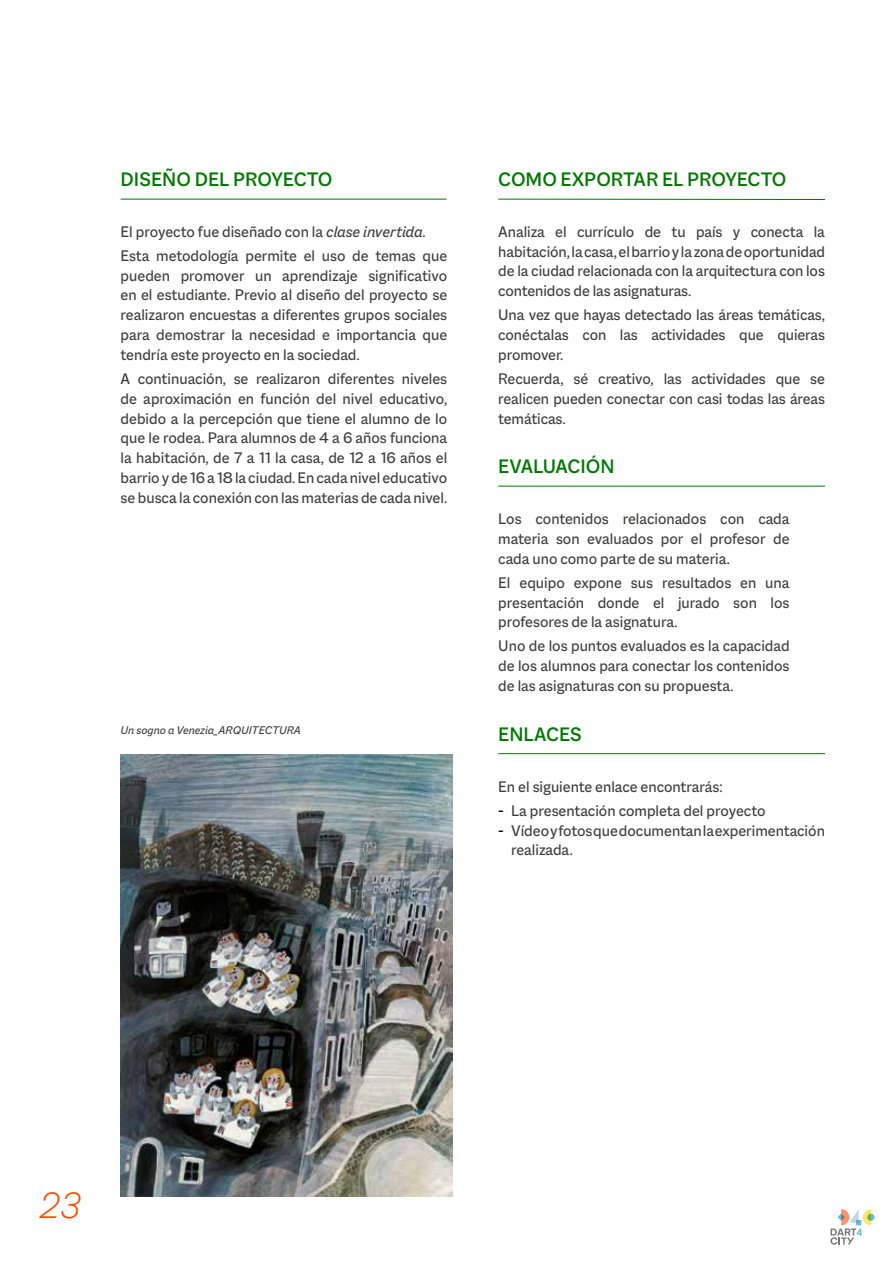
<style>
.page{position:relative;width:893px;height:1263px;background:#fff}
.page>*{position:absolute;margin:0;border:0;box-sizing:border-box;transform-origin:0 0}
.t1{font:italic 300 36px "Eina 01";color:#ff4a00}
.t2{font:500 21px "Macklin Sans";color:#007800}
.t3{font:500 21px "Macklin Sans";color:#007800}
.t4{font:16.5px/19.8px "Macklin Sans";color:#3c3c3b;text-align:justify}
.t5{font:italic 12px "Macklin Sans";color:#3c3c3b}
.s1{font-style:italic}
.s2{font-size:18px;color:#000}
</style>
<div class="page">
<img style="left:121px;top:755px;width:331px;height:441px">
<hr style="left:121px;top:199px;width:325px;height:1px;background:#007800">
<hr style="left:498px;top:199px;width:327px;height:1px;background:#007800">
<hr style="left:498px;top:753px;width:327px;height:1px;background:#007800">
<hr style="left:498px;top:486px;width:327px;height:1px;background:#007800">
<svg style="left:830px;top:1209px;width:45px;height:36px"></svg>
<p class="t2" style="left:121px;top:167px;width:213px">DISEÑO DEL PROYECTO</p>
<p class="t2" style="left:498px;top:167px;width:290px">COMO EXPORTAR EL PROYECTO</p>
<p class="t4" style="left:121px;top:219px;width:328px;line-height:24px">El proyecto fue diseñado con la <span class="s1">clase invertida.<br></span>Esta metodología permite el uso de temas que</p>
<p class="t4" style="left:121px;top:265px;width:328px">pueden promover un aprendizaje significativo en el estudiante. Previo al diseño del proyecto se realizaron encuestas a diferentes grupos sociales para demostrar la necesidad e importancia que tendría este proyecto en la sociedad.</p>
<p class="t4" style="left:121px;top:369px;width:328px">A continuación, se realizaron diferentes niveles de aproximación en función del nivel educativo, debido a la percepción que tiene el alumno de lo que le rodea. Para alumnos de 4 a 6 años funciona la habitación, de 7 a 11 la casa, de 12 a 16 años el barrio y de 16 a 18 la ciudad. En cada nivel educativo se busca la conexión con las materias de cada nivel.</p>
<p class="t4" style="left:498px;top:221px;width:328px">Analiza el currículo de tu país y conecta la habitación, la casa, el barrio y la zona de oportunidad de la ciudad relacionada con la arquitectura con los contenidos de las asignaturas.</p>
<p class="t4" style="left:498px;top:305px;width:328px">Una vez que hayas detectado las áreas temáticas, conéctalas con las actividades que quieras promover.</p>
<p class="t4" style="left:498px;top:369px;width:328px">Recuerda, sé creativo, las actividades que se realicen pueden conectar con casi todas las áreas temáticas.</p>
<p class="t2" style="left:498px;top:454px;width:118px">EVALUACIÓN</p>
<p class="t4" style="left:498px;top:509px;width:293px">Los contenidos relacionados con cada materia son evaluados por el profesor de cada uno como parte de su materia.</p>
<p class="t4" style="left:498px;top:572px;width:293px">El equipo expone sus resultados en una presentación donde el jurado son los profesores de la asignatura.</p>
<p class="t4" style="left:498px;top:636px;width:293px">Uno de los puntos evaluados es la capacidad de los alumnos para conectar los contenidos de las asignaturas con su propuesta.</p>
<p class="t5" style="left:121px;top:723px;width:182px">Un sogno a Venezia_ARQUITECTURA</p>
<p class="t3" style="left:498px;top:722px;width:85px">ENLACES</p>
<p class="t4" style="left:498px;top:776px;width:226px">En el siguiente enlace encontrarás:</p>
<p class="t4" style="left:498px;top:800px;width:269px"><span class="s2">-</span> La presentación completa del proyecto</p>
<p class="t4" style="left:511px;top:820px;width:315px;text-indent:-13px"><span class="s2">-</span> Vídeo y fotos que documentan la experimentación realizada.</p>
<h1 class="t1" style="left:39px;top:1178px;width:43px">23</h1>
</div>
